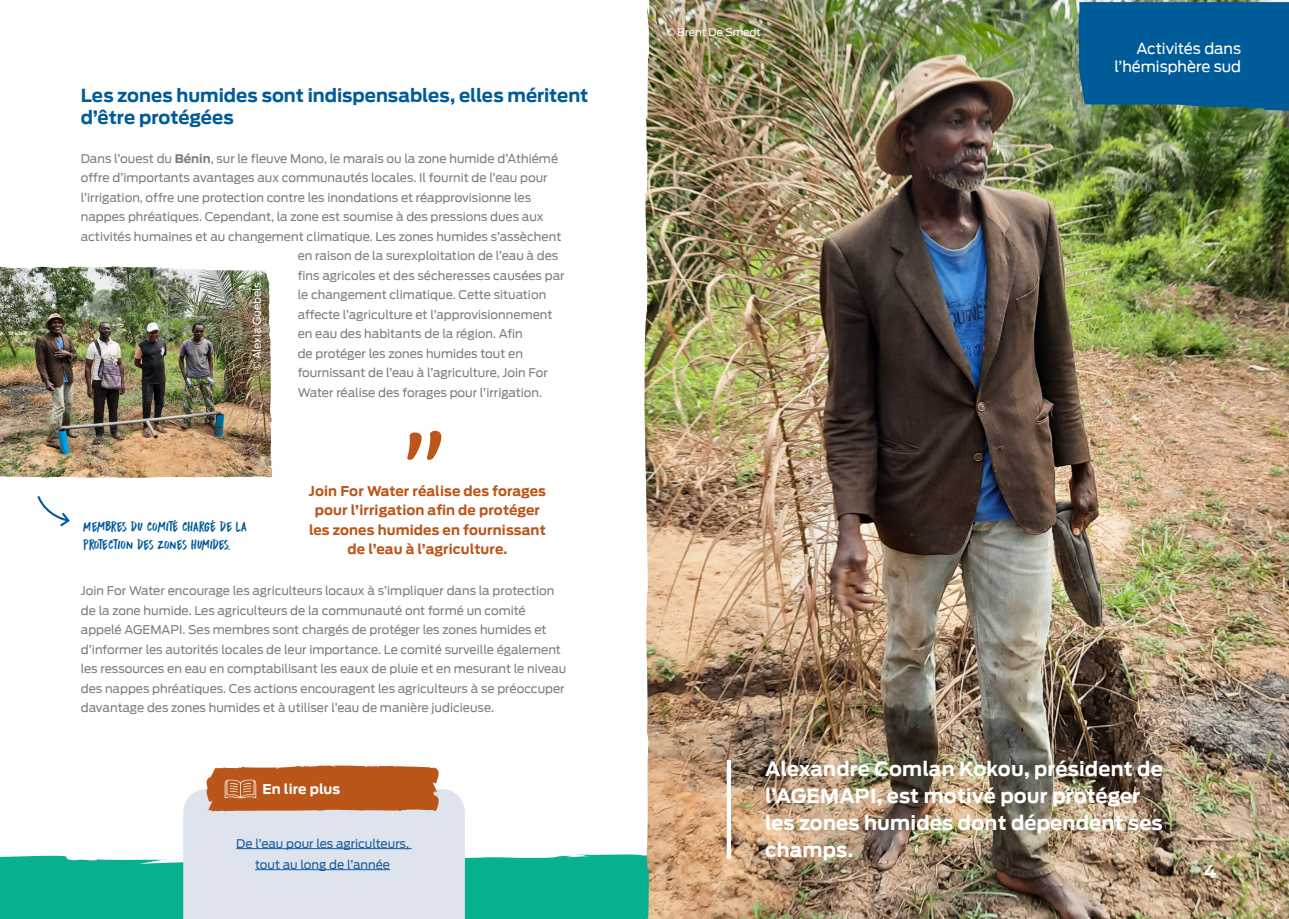
<style>
.page{position:relative;width:1289px;height:919px;background:#fff}
.page>*{position:absolute;margin:0;border:0;box-sizing:border-box;transform-origin:0 0}
.t1{font:80.7px "Bello Script";color:#ba5619}
.Subtitel_1{font:700 19.5px/27px "Antenna";letter-spacing:.01em;color:#fff}
.t2{font:700 18px/21.6px "Antenna";color:#005c98}
.t3{font:700 18px "Antenna";color:#fff}
.t4{font:15px/18px "Antenna";color:#fff;text-align:right}
.Subtitel_2{font:700 13.5px/19.5px "Antenna";letter-spacing:.01em;color:#ba5619;text-align:center}
.t5{font:13.5px/18px "DK Buntaro";letter-spacing:-.03em;color:#005c98}
.t6{font:700 13.5px "Antenna";letter-spacing:.01em;color:#fff}
.lopende_teksten{font:12px/19.5px "Antenna";color:#7b7e7f}
.lopende_teksten-2{font:12px/21px "Antenna";color:#175d9e;text-align:center}
.t7{font:10.5px "Antenna";color:#fff}
.s1{font-weight:700}
</style>
<div class="page">
<div style="left:0;top:854px;width:643px;height:64px;background:#07b18f"></div>
<img style="left:643px;top:0;width:645px;height:918px">
<img style="left:0;top:266px;width:273px;height:212px">
<svg style="left:183px;top:765px;width:282px;height:153px"></svg>
<svg style="left:37px;top:496px;width:33px;height:31px"></svg>
<div style="left:726px;top:760px;width:5px;height:98px;background:#fff"></div>
<svg style="left:1077px;top:2px;width:211px;height:109px"></svg>
<p class="t2" style="left:81px;top:85px;width:509px">Les zones humides sont indispensables, elles méritent d’être protégées</p>
<p class="lopende_teksten" style="left:81px;top:149px;width:479px">Dans l’ouest du <span class="s1">Bénin</span>, sur le fleuve Mono, le marais ou la zone humide d’Athiémé</p>
<p class="lopende_teksten" style="left:81px;top:168px;width:468px">offre d’importants avantages aux communautés locales. Il fournit de l’eau pour</p>
<p class="lopende_teksten" style="left:81px;top:188px;width:452px">l’irrigation, offre une protection contre les inondations et réapprovisionne les</p>
<p class="lopende_teksten" style="left:81px;top:207px;width:464px">nappes phréatiques. Cependant, la zone est soumise à des pressions dues aux</p>
<p class="lopende_teksten" style="left:81px;top:227px;width:482px">activités humaines et au changement climatique. Les zones humides s’assèchent</p>
<p class="lopende_teksten" style="left:298px;top:246px;width:262px">en raison de la surexploitation de l’eau à des</p>
<p class="lopende_teksten" style="left:298px;top:266px;width:268px">fins agricoles et des sécheresses causées par</p>
<p class="lopende_teksten" style="left:298px;top:285px;width:250px">le changement climatique. Cette situation</p>
<p class="lopende_teksten" style="left:298px;top:305px;width:256px">affecte l’agriculture et l’approvisionnement</p>
<p class="lopende_teksten" style="left:298px;top:324px;width:226px">en eau des habitants de la région. Afin</p>
<p class="lopende_teksten" style="left:298px;top:344px;width:227px">de protéger les zones humides tout en</p>
<p class="lopende_teksten" style="left:298px;top:363px;width:252px">fournissant de l’eau à l’agriculture, Join For</p>
<p class="lopende_teksten" style="left:298px;top:383px;width:246px">Water réalise des forages pour l’irrigation.</p>
<p class="t7" style="left:251px;top:370px;width:90px;rotate:-90deg">© Alexia Guebels</p>
<p class="t5" style="left:83px;top:516px;width:165px">MEMBRES DU COMITÉ CHARGÉ DE LA<br>PROTECTION DES ZONES HUMIDES.</p>
<p class="t1" style="left:394px;top:401px;width:45px">"</p>
<p class="Subtitel_2" style="left:309px;top:481px;width:239px">Join For Water réalise des forages pour l’irrigation afin de protéger les zones humides en fournissant de l’eau à l’agriculture.</p>
<p class="lopende_teksten" style="left:81px;top:581px;width:487px">Join For Water encourage les agriculteurs locaux à s’impliquer dans la protection de la zone humide. Les agriculteurs de la communauté ont formé un comité appelé AGEMAPI. Ses membres sont chargés de protéger les zones humides et d’informer les autorités locales de leur importance. Le comité surveille également les ressources en eau en comptabilisant les eaux de pluie et en mesurant le niveau des nappes phréatiques. Ces actions encouragent les agriculteurs à se préoccuper davantage des zones humides et à utiliser l’eau de manière judicieuse.</p>
<p class="t6" style="left:262px;top:781px;width:79px">En lire plus</p>
<p class="lopende_teksten-2" style="left:236px;top:832px;width:174px">De l’eau pour les agriculteurs, tout au long de l’année</p>
<p class="t7" style="left:666px;top:26px;width:96px">© Brent De Smedt</p>
<p class="t4" style="left:1114px;top:40px;width:128px">Activités dans l’hémisphère sud</p>
<p class="Subtitel_1" style="left:765px;top:755px;width:399px">Alexandre Comlan Kokou, président de l’AGEMAPI, est motivé pour protéger les zones humides dont dépendent ses champs.</p>
<p class="t3" style="left:1203px;top:860px;width:14px">4</p>
</div>
